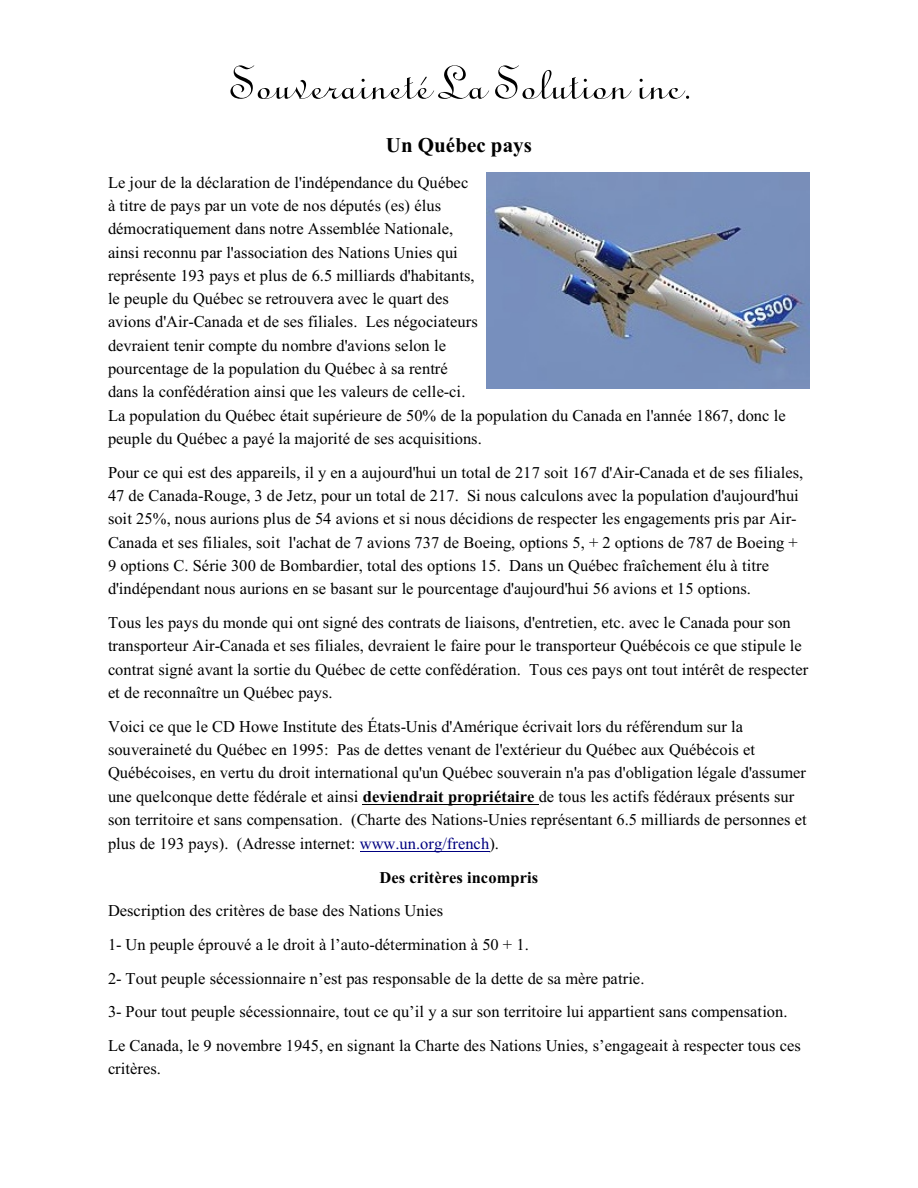
<style>
.page{position:relative;width:918px;height:1188px;background:#fff}
.page>*{position:absolute;margin:0;border:0;box-sizing:border-box;transform-origin:0 0}
.t1{font:52.5px "Typo Upright BT";letter-spacing:.005em;color:#000}
.t2{font:700 21px "Times New Roman";color:#000}
.t3{font:16.5px/23.4px "Times New Roman";color:#000}
.t4{font:700 16.5px "Times New Roman";color:#000}
.s1{font-weight:700}
.s2{color:#000080}
</style>
<div class="page">
<hr style="left:363px;top:804px;width:176px;height:1px;background:#000">
<hr style="left:360px;top:851px;width:129px;height:1px;background:#000080">
<img style="left:486px;top:172px;width:324px;height:216px">
<h1 class="t1" style="left:228px;top:59px;width:463px">Souveraineté La Solution inc.</h1>
<p class="t2" style="left:386px;top:138px;width:148px">Un Québec pays</p>
<p class="t3" style="left:108px;top:172px;width:679px">Le jour de la déclaration de l'indépendance du Québec<br>à titre de pays par un vote de nos députés (es) élus<br>démocratiquement dans notre Assemblée Nationale,<br>ainsi reconnu par l'association des Nations Unies qui<br>représente 193 pays et plus de 6.5 milliards d'habitants,<br>le peuple du Québec se retrouvera avec le quart des<br>avions d'Air-Canada et de ses filiales. Les négociateurs<br>devraient tenir compte du nombre d'avions selon le<br>pourcentage de la population du Québec à sa rentré<br>dans la confédération ainsi que les valeurs de celle-ci.<br>La population du Québec était supérieure de 50% de la population du Canada en l'année 1867, donc le peuple du Québec a payé la majorité de ses acquisitions.</p>
<p class="t3" style="left:108px;top:462px;width:697px">Pour ce qui est des appareils, il y en a aujourd'hui un total de 217 soit 167 d'Air-Canada et de ses filiales, 47 de Canada-Rouge, 3 de Jetz, pour un total de 217. Si nous calculons avec la population d'aujourd'hui soit 25%, nous aurions plus de 54 avions et si nous décidions de respecter les engagements pris par Air-Canada et ses filiales, soit l'achat de 7 avions 737 de Boeing, options 5, + 2 options de 787 de Boeing + 9 options C. Série 300 de Bombardier, total des options 15. Dans un Québec fraîchement élu à titre d'indépendant nous aurions en se basant sur le pourcentage d'aujourd'hui 56 avions et 15 options.</p>
<p class="t3" style="left:108px;top:612px;width:702px">Tous les pays du monde qui ont signé des contrats de liaisons, d'entretien, etc. avec le Canada pour son transporteur Air-Canada et ses filiales, devraient le faire pour le transporteur Québécois ce que stipule le contrat signé avant la sortie du Québec de cette confédération. Tous ces pays ont tout intérêt de respecter et de reconnaître un Québec pays.</p>
<p class="t3" style="left:108px;top:716px;width:700px">Voici ce que le CD Howe Institute des États-Unis d'Amérique écrivait lors du référendum sur la souveraineté du Québec en 1995: Pas de dettes venant de l'extérieur du Québec aux Québécois et Québécoises, en vertu du droit international qu'un Québec souverain n'a pas d'obligation légale d'assumer une quelconque dette fédérale et ainsi <span class="s1">deviendrait propriétaire</span> de tous les actifs fédéraux présents sur son territoire et sans compensation. (Charte des Nations-Unies représentant 6.5 milliards de personnes et plus de 193 pays). (Adresse internet: <span class="s2">www.un.org/french</span>).</p>
<p class="t4" style="left:380px;top:872px;width:160px">Des critères incompris</p>
<p class="t3" style="left:108px;top:895px;width:694px;line-height:33.8px">Description des critères de base des Nations Unies<br>1- Un peuple éprouvé a le droit à l’auto-détermination à 50 + 1.<br>2- Tout peuple sécessionnaire n’est pas responsable de la dette de sa mère patrie.<br>3- Pour tout peuple sécessionnaire, tout ce qu’il y a sur son territoire lui appartient sans compensation.<br>Le Canada, le 9 novembre 1945, en signant la Charte des Nations Unies, s’engageait à respecter tous ces</p>
<p class="t3" style="left:108px;top:1059px;width:55px">critères.</p>
</div>
